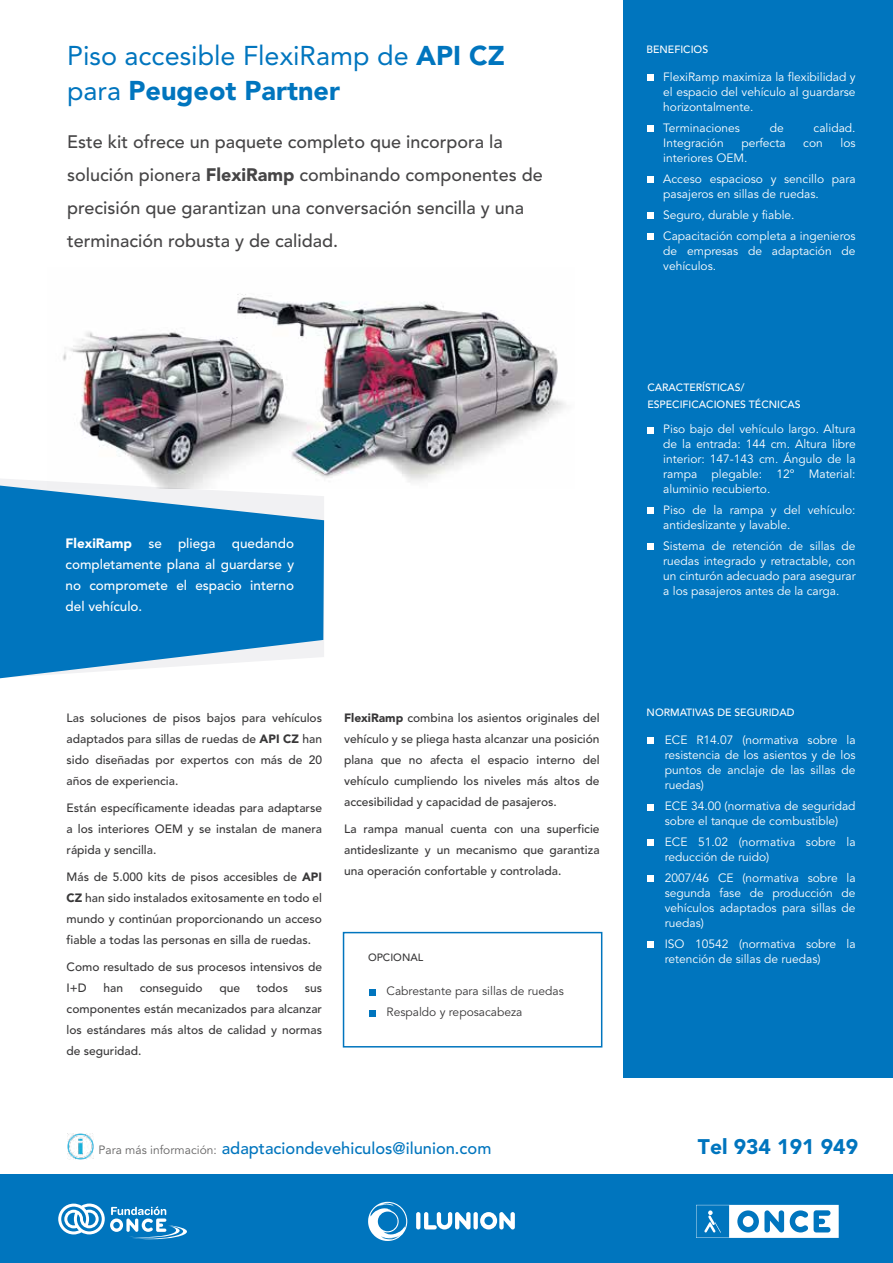
<style>
.page{position:relative;width:893px;height:1263px;background:#fff}
.page>*{position:absolute;margin:0;border:0;box-sizing:border-box;transform-origin:0 0}
.t1{font:27px/34.5px "Avenir";color:#0075be}
.t2{font:900 21px "Avenir";color:#0075be}
.t3{font:500 18px/33px "Avenir";color:#464546}
.t4{font:500 16.5px "Avenir";color:#0075be}
.t5{font:500 13.5px/21px "Avenir";color:#fff;text-align:justify}
.t6{font:12px/15px "Avenir";color:#fff}
.t7{font:500 12px/21px "Avenir";color:#383738;text-align:justify}
.t8{font:12px/21px "Avenir";color:#383738}
.t9{font:500 10.5px/16.5px "Avenir";color:#fff}
.t10{font:500 10.5px "Avenir";color:#383738}
.s1{font-weight:900}
.s2{font-weight:400;font-size:12px;color:#646363}
</style>
<div class="page">
<img style="left:63px;top:294px;width:503px;height:188px">
<svg style="left:0;top:478px;width:324px;height:8px"></svg>
<svg style="left:0;top:486px;width:324px;height:192px;fill:#0075be"></svg>
<div style="left:623px;top:0;width:270px;height:1077px;background:#0075be"></div>
<div style="left:647px;top:74px;width:7px;height:7px;background:#fff"></div>
<div style="left:647px;top:126px;width:7px;height:6px;background:#fff"></div>
<div style="left:647px;top:176px;width:7px;height:7px;background:#fff"></div>
<div style="left:647px;top:213px;width:7px;height:6px;background:#fff"></div>
<div style="left:647px;top:233px;width:7px;height:7px;background:#fff"></div>
<div style="left:647px;top:427px;width:7px;height:6px;background:#fff"></div>
<div style="left:647px;top:507px;width:7px;height:7px;background:#fff"></div>
<div style="left:647px;top:544px;width:7px;height:6px;background:#fff"></div>
<div style="left:647px;top:738px;width:7px;height:6px;background:#fff"></div>
<div style="left:647px;top:804px;width:7px;height:6px;background:#fff"></div>
<div style="left:647px;top:840px;width:7px;height:6px;background:#fff"></div>
<div style="left:647px;top:942px;width:7px;height:6px;background:#fff"></div>
<div style="left:647px;top:876px;width:7px;height:6px;background:#fff"></div>
<div style="left:0;top:1174px;width:893px;height:89px;background:#0075be"></div>
<svg style="left:58px;top:1203px;width:129px;height:36px"></svg>
<svg style="left:696px;top:1205px;width:143px;height:33px"></svg>
<svg style="left:368px;top:1202px;width:147px;height:39px"></svg>
<svg style="left:369px;top:989px;width:6px;height:6px"></svg>
<svg style="left:369px;top:1010px;width:6px;height:6px"></svg>
<div style="left:343px;top:932px;width:259px;height:115px;border:2px solid #0075be"></div>
<img style="left:67px;top:1133px;width:26px;height:26px">
<h1 class="t1" style="left:67px;top:39px;width:439px">Piso accesible FlexiRamp de <span class="s1">API CZ </span>para <span class="s1">Peugeot Partner</span></h1>
<h3 class="t3" style="left:67px;top:126px;width:477px">Este kit ofrece un paquete completo que incorpora la solución pionera <span class="s1">FlexiRamp</span> combinando componentes de precisión que garantizan una conversación sencilla y una terminación robusta y de calidad.</h3>
<p class="t5" style="left:66px;top:533px;width:230px"><span class="s1">FlexiRamp</span> se pliega quedando completamente plana al guardarse y no compromete el espacio interno del vehículo.</p>
<p class="t9" style="left:646px;top:41px;width:63px">BENEFICIOS</p>
<p class="t6" style="left:663px;top:70px;width:194px;text-align:justify">FlexiRamp maximiza la flexibilidad y el espacio del vehículo al guardarse horizontalmente.</p>
<p class="t6" style="left:663px;top:121px;width:78px">Terminaciones</p>
<p class="t6" style="left:770px;top:121px;width:16px">de</p>
<p class="t6" style="left:814px;top:121px;width:43px">calidad.</p>
<p class="t6" style="left:663px;top:136px;width:62px">Integración</p>
<p class="t6" style="left:741px;top:136px;width:46px">perfecta</p>
<p class="t6" style="left:803px;top:136px;width:21px">con</p>
<p class="t6" style="left:840px;top:136px;width:17px">los</p>
<p class="t6" style="left:663px;top:148px;width:194px;line-height:21px">interiores OEM.<br>Acceso espacioso y sencillo para</p>
<p class="t6" style="left:663px;top:184px;width:194px;line-height:21px">pasajeros en sillas de ruedas.<br>Seguro, durable y fiable.<br>Capacitación completa a ingenieros</p>
<p class="t6" style="left:663px;top:244px;width:194px">de empresas de adaptación de vehículos.</p>
<p class="t9" style="left:647px;top:380px;width:155px">CARACTERÍSTICAS/<br>ESPECIFICACIONES TÉCNICAS</p>
<p class="t6" style="left:663px;top:422px;width:194px;text-align:justify">Piso bajo del vehículo largo. Altura de la entrada: 144 cm. Altura libre interior: 147-143 cm. Ángulo de la rampa plegable: 12º Material: aluminio recubierto.</p>
<p class="t6" style="left:663px;top:503px;width:194px">Piso de la rampa y del vehículo: antideslizante y lavable.</p>
<p class="t6" style="left:663px;top:539px;width:194px;text-align:justify">Sistema de retención de sillas de ruedas integrado y retractable, con un cinturón adecuado para asegurar a los pasajeros antes de la carga.</p>
<p class="t7" style="left:67px;top:707px;width:257px">Las soluciones de pisos bajos para vehículos adaptados para sillas de ruedas de <span class="s1">API CZ</span> han sido diseñadas por expertos con más de 20 años de experiencia.</p>
<p class="t7" style="left:67px;top:797px;width:257px">Están específicamente ideadas para adaptarse a los interiores OEM y se instalan de manera rápida y sencilla.</p>
<p class="t7" style="left:67px;top:866px;width:257px">Más de 5.000 kits de pisos accesibles de <span class="s1">API CZ</span> han sido instalados exitosamente en todo el mundo y continúan proporcionando un acceso fiable a todas las personas en silla de ruedas.</p>
<p class="t7" style="left:67px;top:956px;width:257px">Como resultado de sus procesos intensivos de<br>I+D</p>
<p class="t7" style="left:103px;top:977px;width:21px">han</p>
<p class="t7" style="left:140px;top:977px;width:64px">conseguido</p>
<p class="t7" style="left:219px;top:977px;width:22px">que</p>
<p class="t7" style="left:257px;top:977px;width:33px">todos</p>
<p class="t7" style="left:67px;top:977px;width:257px;text-indent:238px">sus componentes están mecanizados para alcanzar los estándares más altos de calidad y normas de seguridad.</p>
<p class="t7" style="left:344px;top:707px;width:257px"><span class="s1">FlexiRamp</span> combina los asientos originales del vehículo y se pliega hasta alcanzar una posición plana que no afecta el espacio interno del vehículo cumpliendo los niveles más altos de accesibilidad y capacidad de pasajeros.</p>
<p class="t7" style="left:344px;top:818px;width:257px">La rampa manual cuenta con una superficie antideslizante y un mecanismo que garantiza una operación confortable y controlada.</p>
<p class="t9" style="left:647px;top:704px;width:149px">NORMATIVAS DE SEGURIDAD</p>
<p class="t6" style="left:665px;top:733px;width:192px;text-align:justify">ECE R14.07 (normativa sobre la resistencia de los asientos y de los puntos de anclaje de las sillas de ruedas)</p>
<p class="t6" style="left:665px;top:799px;width:192px">ECE 34.00 (normativa de seguridad sobre el tanque de combustible)</p>
<p class="t6" style="left:665px;top:835px;width:192px">ECE 51.02 (normativa sobre la reducción de ruido)</p>
<p class="t6" style="left:665px;top:871px;width:192px;text-align:justify">2007/46 CE (normativa sobre la segunda fase de producción de vehículos adaptados para sillas de ruedas)</p>
<p class="t6" style="left:665px;top:937px;width:192px">ISO 10542 (normativa sobre la</p>
<p class="t10" style="left:368px;top:951px;width:57px">OPCIONAL</p>
<p class="t6" style="left:665px;top:952px;width:157px">retención de sillas de ruedas)</p>
<p class="t8" style="left:387px;top:981px;width:179px">Cabrestante para sillas de ruedas<br>Respaldo y reposacabeza</p>
<h3 class="t4" style="left:99px;top:1139px;width:394px"><span class="s2">Para más información:</span> adaptaciondevehiculos@ilunion.com</h3>
<h2 class="t2" style="left:698px;top:1134px;width:162px">Tel 934 191 949</h2>
</div>
